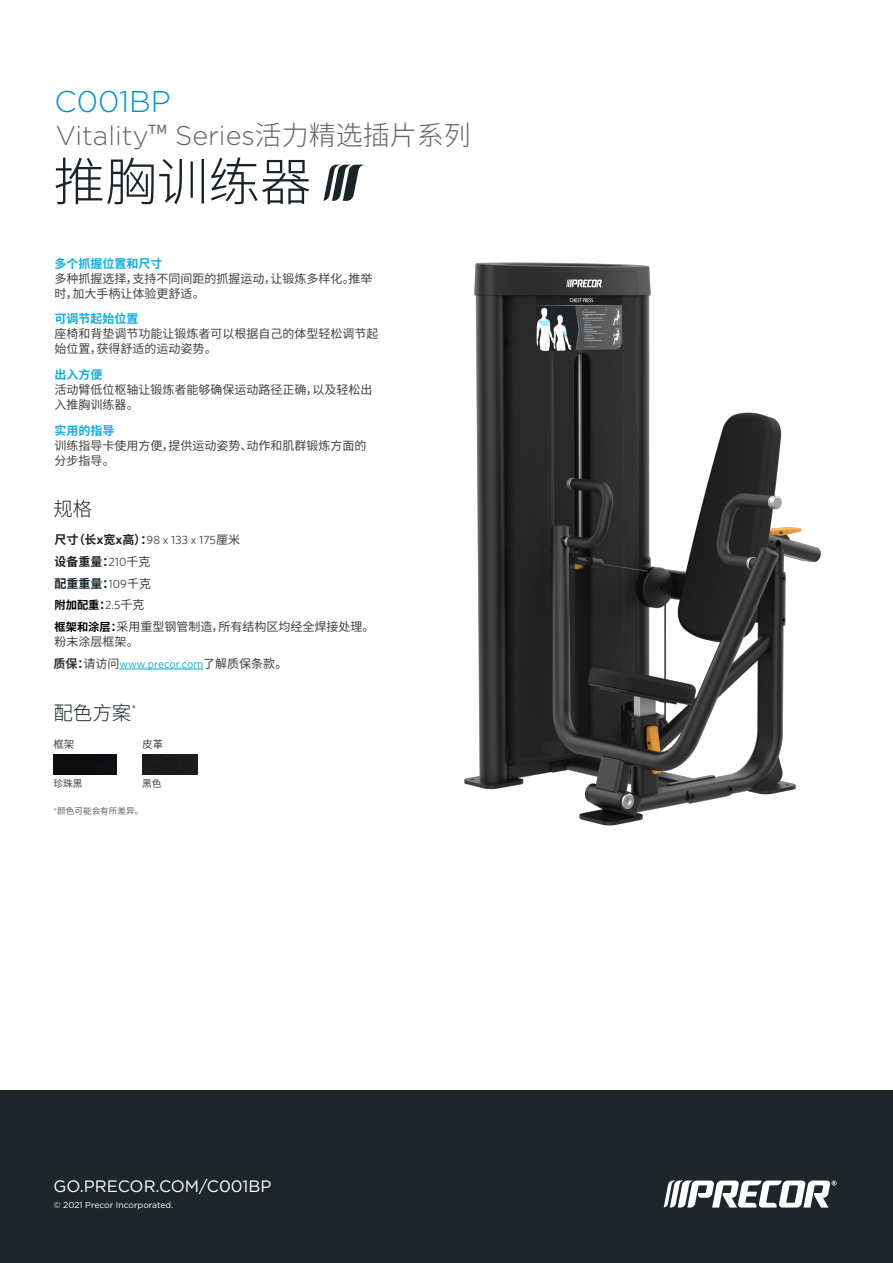
<style>
.page{position:relative;width:893px;height:1263px;background:#fff}
.page>*{position:absolute;margin:0;border:0;box-sizing:border-box;transform-origin:0 0}
.t1{font:300 51.6px "Noto Sans CJ Ksc";color:#1a2428}
.t2{font:300 30px "Gotham";color:#0092c8}
.t3{font:300 27px "Gotham";color:#676464}
.t4{font:300 19.5px "Noto Sans CJ Ksc";color:#1a2428}
.t5{font:16.5px "Gotham";color:#fff}
.t6{font:12px/15px "Noto Sans CJ Ksc";color:#414042}
.t7{font:12px/15px "Noto Sans CJ Ksc";color:#3e3e3f}
.t8{font:12px "Whitney";color:#00aecd}
.t9{font:12px "Whitney";color:#3e3e3f}
.t10{font:700 12px "Noto Sans CJ Ksc";color:#1a2428}
.t11{font:700 11.25px "Noto Sans CJ Ksc";color:#000}
.t12{font:10.5px "Noto Sans CJ Ksc";color:#414042}
.t13{font:9.75px "Noto Sans CJ Ksc";color:#414042}
.t14{font:8.7px "Gotham";color:#fff}
.t15{font:8.7px "Noto Sans CJ Ksc";color:#676363}
.s1{font-family:"Noto Sans CJ Ksc"}
.s2{font-weight:700;color:#13ace2}
.s3{font-family:"Noto Sans CJ Ksc";font-weight:700;color:#1a2428}
.s4{font-family:"Gotham";font-weight:700;color:#1a2428}
.s5{font-family:"Whitney";font-weight:400;color:#3e3e3f}
.s6{font-weight:400;color:#3e3e3f}
.s7{font-family:"Whitney";font-weight:400;font-size:12px;color:#3e3e3f}
.s8{font-weight:400;font-size:12px;color:#3e3e3f}
.s9{font-weight:700;font-size:11.25px;color:#000}
.s10{font-family:"Noto Sans CJ Ksc";font-weight:700;color:#2c3236}
.s11{font-family:"Noto Sans CJ Ksc";color:#3e3e3f}
.s12{font-family:"Gotham";font-weight:300}
</style>
<div class="page">
<hr style="left:119px;top:669px;width:84px;height:1px;background:#00aecd">
<div style="left:0;top:1090px;width:893px;height:173px;background:#1e262a"></div>
<svg style="left:664px;top:1180px;width:172px;height:27px"></svg>
<img style="left:53px;top:755px;width:63px;height:20px">
<svg style="left:197px;top:754px;width:1px;height:21px"></svg>
<img style="left:142px;top:754px;width:55px;height:21px">
<svg style="left:324px;top:165px;width:39px;height:36px"></svg>
<img style="left:464px;top:262px;width:357px;height:564px">
<p class="t2" style="left:55px;top:83px;width:118px">C001BP</p>
<p class="t3" style="left:56px;top:119px;width:417px">Vitality<span class="s1">™</span> Series<span class="s1">活力精选插片系列</span></p>
<p class="t1" style="left:54px;top:152px;width:259px">推胸训练器</p>
<p class="t6" style="left:55px;top:256px;width:320px"><span class="s2">多个抓握位置和尺寸<br></span>多种抓握选择，支持不同间距的抓握运动，让锻炼多样化。推举时，加大手柄让体验更舒适。</p>
<p class="t6" style="left:55px;top:312px;width:326px"><span class="s2">可调节起始位置<br></span>座椅和背垫调节功能让锻炼者可以根据自己的体型轻松调节起始位置，获得舒适的运动姿势。</p>
<p class="t6" style="left:55px;top:368px;width:320px"><span class="s2">出入方便<br></span>活动臂低位枢轴让锻炼者能够确保运动路径正确，以及轻松出入推胸训练器。</p>
<p class="t6" style="left:55px;top:423px;width:314px"><span class="s2">实用的指导<br></span>训练指导卡使用方便，提供运动姿势、动作和肌群锻炼方面的分步指导。</p>
<p class="t4" style="left:53px;top:497px;width:40px">规格</p>
<p class="t9" style="left:55px;top:532px;width:187px"><span class="s3">尺寸（长</span><span class="s4">x</span><span class="s3">宽</span><span class="s4">x</span><span class="s3">高）：</span>98 x 133 x 175<span class="s1">厘米</span></p>
<p class="t10" style="left:55px;top:555px;width:98px">设备重量：<span class="s5">210</span><span class="s6">千克</span></p>
<p class="t10" style="left:55px;top:576px;width:98px">配重重量：<span class="s5">109</span><span class="s6">千克</span></p>
<p class="t11" style="left:55px;top:599px;width:92px">附加配重：<span class="s7">2.5</span><span class="s8">千克</span></p>
<p class="t7" style="left:55px;top:619px;width:322px"><span class="s9">框架和涂层：</span>采用重型钢管制造，所有结构区均经全焊接处理。粉末涂层框架。</p>
<p class="t8" style="left:53px;top:656px;width:235px"><span class="s10">质保：</span><span class="s11">请访问</span>www.precor.com<span class="s11">了解质保条款。</span></p>
<p class="t4" style="left:53px;top:701px;width:84px">配色方案<sup>*</sup></p>
<p class="t12" style="left:53px;top:738px;width:22px">框架</p>
<p class="t12" style="left:142px;top:738px;width:22px">皮革</p>
<p class="t13" style="left:53px;top:778px;width:31px">珍珠黑</p>
<p class="t13" style="left:142px;top:778px;width:21px">黑色</p>
<p class="t15" style="left:53px;top:805px;width:92px"><span class="s12">*</span>颜色可能会有所差异。</p>
<p class="t5" style="left:53px;top:1175px;width:219px">GO.PRECOR.COM/C001BP</p>
<p class="t14" style="left:53px;top:1199px;width:121px">© 2021 Precor Incorporated.</p>
</div>
